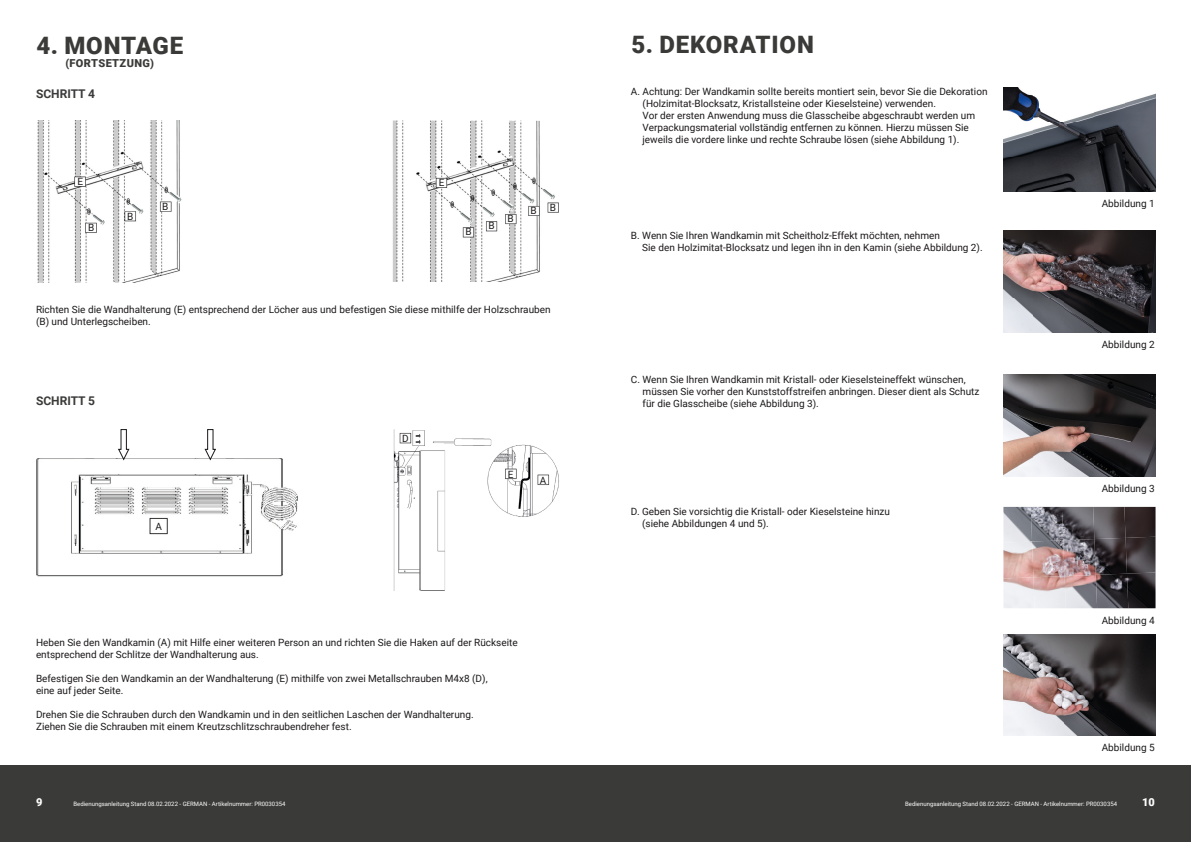
<style>
.page{position:relative;width:1191px;height:842px;background:#fff}
.page>*{position:absolute;margin:0;border:0;box-sizing:border-box;transform-origin:0 0}
.t1{font:900 24px "Roboto";letter-spacing:.035em;color:#3a3a38}
.t2{font:700 12px "Roboto";color:#3a3a38}
.t3{font:900 11px "Roboto";letter-spacing:.035em;color:#3a3a38}
.t4{font:900 11px "Roboto";color:#fff}
.t5{font:10px/12px "Roboto";color:#1b1819}
.t6{font:6px "Roboto";color:#fff}
</style>
<div class="page">
<div style="left:0;top:765px;width:1191px;height:77px;background:#3a3a38"></div>
<img style="left:1003px;top:88px;width:152px;height:104px">
<img style="left:1003px;top:231px;width:152px;height:101px">
<img style="left:1003px;top:375px;width:152px;height:101px">
<img style="left:1003px;top:634px;width:152px;height:102px">
<img style="left:1003px;top:507px;width:27px;height:33px">
<img style="left:1030px;top:507px;width:31px;height:33px">
<img style="left:1061px;top:507px;width:63px;height:33px">
<img style="left:1124px;top:507px;width:31px;height:65px">
<img style="left:1003px;top:540px;width:60px;height:35px">
<img style="left:1063px;top:538px;width:64px;height:37px">
<img style="left:1003px;top:575px;width:92px;height:33px">
<img style="left:1095px;top:574px;width:32px;height:34px">
<img style="left:1127px;top:572px;width:28px;height:36px">
<img style="left:37px;top:120px;width:145px;height:163px">
<img style="left:392px;top:120px;width:167px;height:161px">
<img style="left:36px;top:459px;width:262px;height:118px">
<svg style="left:117px;top:429px;width:13px;height:33px"></svg>
<svg style="left:204px;top:429px;width:13px;height:33px"></svg>
<img style="left:393px;top:429px;width:166px;height:162px">
<h1 class="t1" style="left:36px;top:29px;width:148px">4. MONTAGE</h1>
<p class="t3" style="left:65px;top:56px;width:90px">(FORTSETZUNG)</p>
<p class="t2" style="left:36px;top:85px;width:61px">SCHRITT 4</p>
<p class="t5" style="left:78px;top:175px;width:7px">E</p>
<p class="t5" style="left:439px;top:176px;width:7px">E</p>
<p class="t5" style="left:88px;top:221px;width:8px">B</p>
<p class="t5" style="left:127px;top:210px;width:8px">B</p>
<p class="t5" style="left:162px;top:200px;width:8px">B</p>
<p class="t5" style="left:465px;top:225px;width:8px">B</p>
<p class="t5" style="left:488px;top:219px;width:8px">B</p>
<p class="t5" style="left:507px;top:212px;width:8px">B</p>
<p class="t5" style="left:530px;top:204px;width:8px">B</p>
<p class="t5" style="left:550px;top:201px;width:8px">B</p>
<p class="t5" style="left:36px;top:303px;width:516px">Richten Sie die Wandhalterung (E) entsprechend der Löcher aus und befestigen Sie diese mithilfe der Holzschrauben (B) und Unterlegscheiben.</p>
<p class="t2" style="left:36px;top:393px;width:61px">SCHRITT 5</p>
<p class="t5" style="left:155px;top:520px;width:8px">A</p>
<p class="t5" style="left:402px;top:432px;width:8px">D</p>
<p class="t5" style="left:508px;top:468px;width:7px">E</p>
<p class="t5" style="left:540px;top:474px;width:8px">A</p>
<p class="t5" style="left:36px;top:636px;width:483px">Heben Sie den Wandkamin (A) mit Hilfe einer weiteren Person an und richten Sie die Haken auf der Rückseite entsprechend der Schlitze der Wandhalterung aus.</p>
<p class="t5" style="left:36px;top:672px;width:453px">Befestigen Sie den Wandkamin an der Wandhalterung (E) mithilfe von zwei Metallschrauben M4x8 (D), eine auf jeder Seite.</p>
<p class="t5" style="left:36px;top:708px;width:439px">Drehen Sie die Schrauben durch den Wandkamin und in den seitlichen Laschen der Wandhalterung.<br>Ziehen Sie die Schrauben mit einem Kreutzschlitzschraubendreher fest.</p>
<h1 class="t1" style="left:631px;top:28px;width:184px">5. DEKORATION</h1>
<p class="t5" style="left:642px;top:85px;width:346px;text-indent:-12px">A. Achtung: Der Wandkamin sollte bereits montiert sein, bevor Sie die Dekoration (Holzimitat-Blocksatz, Kristallsteine oder Kieselsteine) verwenden.<br>Vor der ersten Anwendung muss die Glasscheibe abgeschraubt werden um Verpackungsmaterial vollständig entfernen zu können. Hierzu müssen Sie jeweils die vordere linke und rechte Schraube lösen (siehe Abbildung 1).</p>
<p class="t5" style="left:642px;top:229px;width:342px;text-indent:-11px">B. Wenn Sie Ihren Wandkamin mit Scheitholz-Effekt möchten, nehmen<br>Sie den Holzimitat-Blocksatz und legen ihn in den Kamin (siehe Abbildung 2).</p>
<p class="t5" style="left:642px;top:373px;width:338px;text-indent:-12px">C. Wenn Sie Ihren Wandkamin mit Kristall- oder Kieselsteineffekt wünschen, müssen Sie vorher den Kunststoffstreifen anbringen. Dieser dient als Schutz für die Glasscheibe (siehe Abbildung 3).</p>
<p class="t5" style="left:642px;top:505px;width:249px;text-indent:-11px">D. Geben Sie vorsichtig die Kristall- oder Kieselsteine hinzu (siehe Abbildungen 4 und 5).</p>
<p class="t5" style="left:1101px;top:197px;width:54px">Abbildung 1</p>
<p class="t5" style="left:1101px;top:338px;width:54px">Abbildung 2</p>
<p class="t5" style="left:1101px;top:482px;width:54px">Abbildung 3</p>
<p class="t5" style="left:1101px;top:614px;width:54px">Abbildung 4</p>
<p class="t5" style="left:1101px;top:741px;width:54px">Abbildung 5</p>
<p class="t4" style="left:36px;top:794px;width:8px">9</p>
<p class="t6" style="left:73px;top:800px;width:213px">Bedienungsanleitung Stand 08.02.2022 - GERMAN - Artikelnummer: PR0030354</p>
<p class="t6" style="left:905px;top:800px;width:213px">Bedienungsanleitung Stand 08.02.2022 - GERMAN - Artikelnummer: PR0030354</p>
<p class="t4" style="left:1142px;top:794px;width:14px">10</p>
</div>
